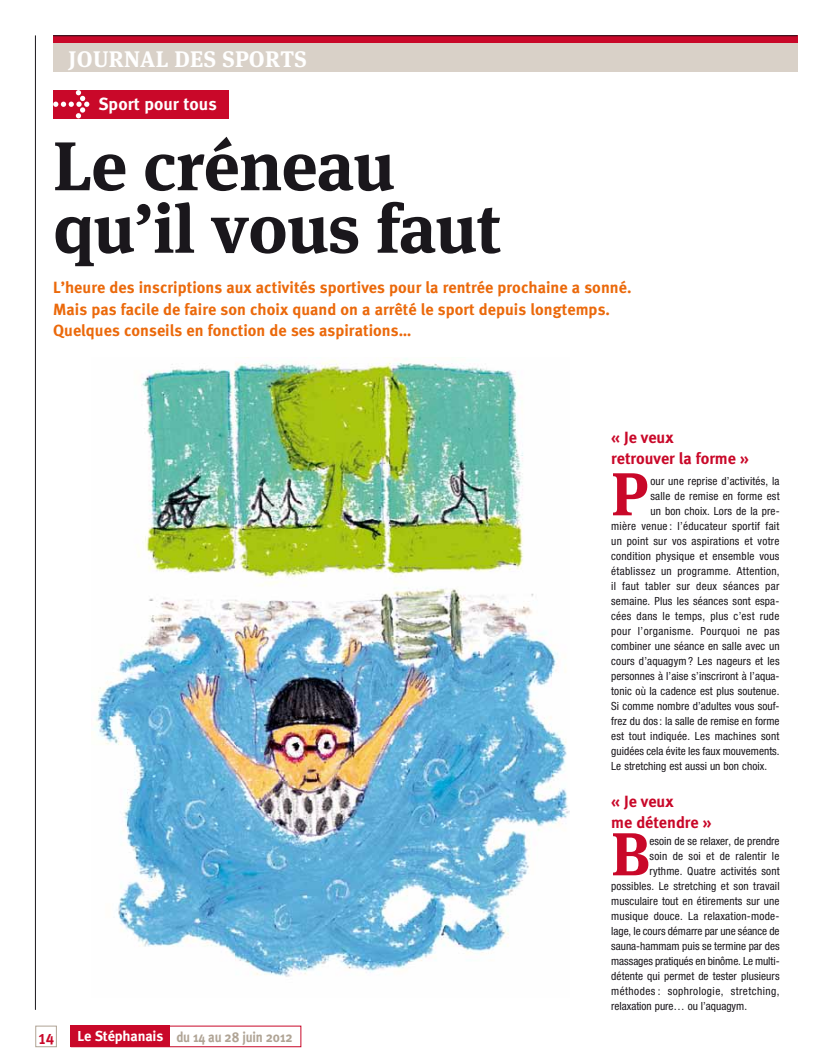
<style>
.page{position:relative;width:815px;height:1063px;background:#fff}
.page>*{position:absolute;margin:0;border:0;box-sizing:border-box;transform-origin:0 0}
.t1{font:700 68.75px/62.5px "Meta Serif OT";color:#1a171c}
.t2{font:700 60.5px "Meta Serif OT";color:#c90829}
.t3{font:700 22.5px "Meta Serif OT";letter-spacing:.015em;color:#fff}
.t4{font:700 17.5px "Meta";color:#fff}
.t5{font:700 16.25px/21.2px "Meta";letter-spacing:.005em;color:#eb690b}
.t6{font:700 16.25px/21.2px "Meta";color:#c90829}
.t7{font:15px "Meta Bold LF Caps";color:#c90829}
.t8{font:700 14.38px "Meta";letter-spacing:-.01em;color:#b0a495;scale:.9 1}
.t9{font:condensed 11.25px "Helvetica Neue";letter-spacing:.015em;color:#1a171c}
.t10{font:condensed 11.25px "Helvetica Neue";letter-spacing:.04em;color:#1a171c}
.t11{font:condensed 11.25px "Helvetica Neue";letter-spacing:-.005em;color:#1a171c}
.s1{color:#fff}
</style>
<div class="page">
<hr style="left:35px;top:35px;width:1px;height:975px;background:#1a171c">
<div style="left:71px;top:1026px;width:230px;height:21px;border:1px solid #c90829"></div>
<div style="left:35px;top:1026px;width:22px;height:21px;border:1px solid #b0a495"></div>
<div style="left:71px;top:1026px;width:99px;height:21px;background:#c90829"></div>
<div style="left:53px;top:90px;width:176px;height:28px;background:#c90829"></div>
<svg style="left:53px;top:90px;width:36px;height:28px"></svg>
<img style="left:95px;top:358px;width:475px;height:619px">
<div style="left:53px;top:36px;width:744px;height:7px;background:#c90829"></div>
<hr style="left:53px;top:35px;width:744px;height:1px;background:#1a171c">
<hr style="left:53px;top:71px;width:744px;height:1px;background:#1a171c">
<div style="left:53px;top:43px;width:744px;height:28px;background:#d9d1c8"></div>
<h3 class="t3" style="left:69px;top:45px;width:240px">journal des sports</h3>
<h3 class="t4" style="left:98px;top:94px;width:120px">Sport pour tous</h3>
<h1 class="t1" style="left:53px;top:136px;width:449px">Le créneau qu’il vous faut</h1>
<h3 class="t5" style="left:53px;top:277px;width:580px">L’heure des inscriptions aux activités sportives pour la rentrée prochaine a sonné.<br>Mais pas facile de faire son choix quand on a arrêté le sport depuis longtemps.<br>Quelques conseils en fonction de ses aspirations…</h3>
<h3 class="t7" style="left:38px;top:1029px;width:18px">14</h3>
<p class="t8" style="left:78px;top:1028px;width:240px"><span class="s1">Le Stéphanais</span> du 14 au 28 juin 2012</p>
<h3 class="t6" style="left:611px;top:427px;width:139px">« Je veux<br>retrouver la forme »</h3>
<h2 class="t2" style="left:611px;top:457px;width:36px">P</h2>
<p class="t9" style="left:650px;top:475px;width:130px">our une reprise d’activités, la</p>
<p class="t9" style="left:650px;top:490px;width:131px">salle de remise en forme est</p>
<p class="t9" style="left:650px;top:505px;width:131px">un bon choix. Lors de la pre-</p>
<p class="t9" style="left:611px;top:520px;width:170px">mière venue : l’éducateur sportif fait</p>
<p class="t9" style="left:611px;top:535px;width:170px">un point sur vos aspirations et votre</p>
<p class="t9" style="left:611px;top:550px;width:170px">condition physique et ensemble vous</p>
<p class="t9" style="left:611px;top:565px;width:170px">établissez un programme. Attention,</p>
<p class="t9" style="left:611px;top:580px;width:170px">il faut tabler sur deux séances par</p>
<p class="t9" style="left:611px;top:595px;width:170px">semaine. Plus les séances sont espa-</p>
<p class="t9" style="left:611px;top:610px;width:170px">cées dans le temps, plus c’est rude</p>
<p class="t10" style="left:611px;top:625px;width:170px">pour l’organisme. Pourquoi ne pas</p>
<p class="t9" style="left:611px;top:640px;width:170px">combiner une séance en salle avec un</p>
<p class="t9" style="left:611px;top:655px;width:170px">cours d’aquagym ? Les nageurs et les</p>
<p class="t9" style="left:611px;top:670px;width:170px">personnes à l’aise s’inscriront à l’aqua-</p>
<p class="t9" style="left:611px;top:685px;width:170px">tonic où la cadence est plus soutenue.</p>
<p class="t9" style="left:611px;top:700px;width:170px">Si comme nombre d’adultes vous souf-</p>
<p class="t9" style="left:611px;top:715px;width:170px">frez du dos : la salle de remise en forme</p>
<p class="t9" style="left:611px;top:730px;width:170px">est tout indiquée. Les machines sont</p>
<p class="t9" style="left:611px;top:745px;width:170px">guidées cela évite les faux mouvements.</p>
<p class="t9" style="left:611px;top:760px;width:157px">Le stretching est aussi un bon choix.</p>
<h3 class="t6" style="left:611px;top:790px;width:102px">« Je veux<br>me détendre »</h3>
<h2 class="t2" style="left:611px;top:817px;width:40px">B</h2>
<p class="t9" style="left:650px;top:835px;width:132px">esoin de se relaxer, de prendre</p>
<p class="t9" style="left:650px;top:850px;width:131px">soin de soi et de ralentir le</p>
<p class="t9" style="left:650px;top:865px;width:132px">rythme. Quatre activités sont</p>
<p class="t9" style="left:611px;top:880px;width:170px">possibles. Le stretching et son travail</p>
<p class="t9" style="left:611px;top:895px;width:170px">musculaire tout en étirements sur une</p>
<p class="t9" style="left:611px;top:910px;width:170px">musique douce. La relaxation-mode-</p>
<p class="t9" style="left:611px;top:925px;width:170px">lage, le cours démarre par une séance de</p>
<p class="t9" style="left:611px;top:940px;width:170px">sauna-hammam puis se termine par des</p>
<p class="t11" style="left:611px;top:955px;width:170px">massages pratiqués en binôme. Le multi-</p>
<p class="t9" style="left:611px;top:970px;width:170px">détente qui permet de tester plusieurs</p>
<p class="t10" style="left:611px;top:985px;width:170px">méthodes : sophrologie, stretching,</p>
<p class="t9" style="left:611px;top:1000px;width:137px">relaxation pure… ou l’aquagym.</p>
</div>
